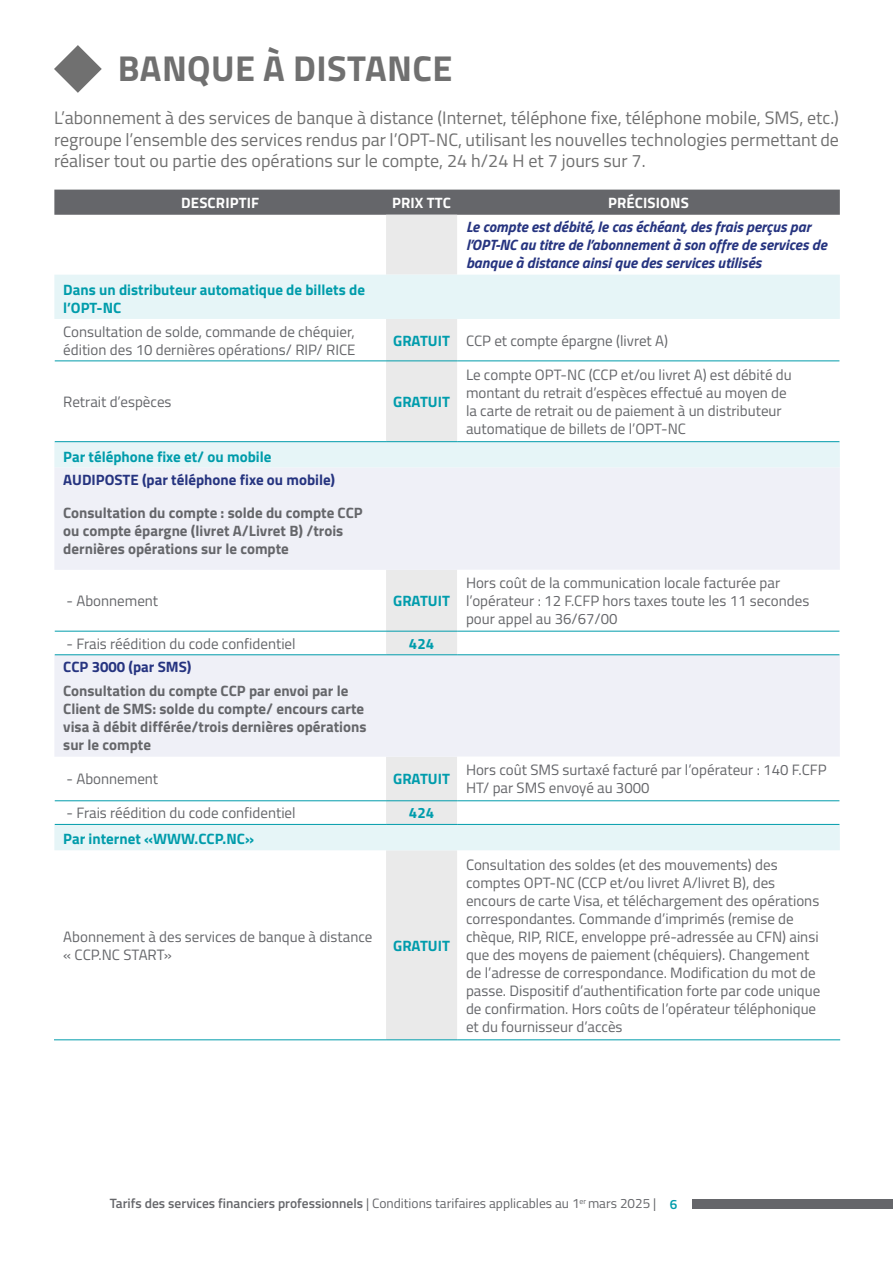
<style>
.page{position:relative;width:893px;height:1263px;background:#fff}
.page>*{position:absolute;margin:0;border:0;box-sizing:border-box;transform-origin:0 0}
.Titre_1{font:700 36px "Titillium";letter-spacing:.01em;color:#707070}
.t1{font:18px/21.6px "Titillium";color:#707070;text-align:justify}
.t2{font:15px/18px "Titillium";color:#65666a}
.t3{font:700 15px/18px "Titillium";color:#65666a}
.t4{font:italic 700 15px/18px "Titillium";color:#263480}
.t5{font:700 15px/18px "Titillium";color:#009cab}
.t6{font:700 15px "Titillium";color:#263480}
.t7{font:700 15px "Titillium";color:#009cac}
.t8{font:700 15px "Titillium";letter-spacing:.01em;color:#fff}
.t9{font:13.5px "Titillium";color:#65666a}
.t10{font:600 13.5px "Titillium";color:#009cab}
.s1{font-weight:600}
</style>
<div class="page">
<div style="left:692px;top:1199px;width:201px;height:9px;background:#65666a"></div>
<div style="left:54px;top:190px;width:786px;height:25px;background:#65666a"></div>
<div style="left:386px;top:215px;width:71px;height:824px;background:#eaeaea"></div>
<svg style="left:54px;top:275px;width:786px;height:575px"></svg>
<svg style="left:54px;top:467px;width:786px;height:290px;fill:#eff0f7"></svg>
<svg style="left:457px;top:570px;width:383px;height:254px"></svg>
<hr style="left:55px;top:360px;width:331px;height:1px;background:#009cab">
<hr style="left:386px;top:360px;width:71px;height:1px;background:#009cab">
<hr style="left:457px;top:360px;width:382px;height:1px;background:#009cab">
<hr style="left:55px;top:441px;width:331px;height:1px;background:#009cab">
<hr style="left:386px;top:441px;width:71px;height:1px;background:#009cab">
<hr style="left:457px;top:441px;width:382px;height:1px;background:#009cab">
<hr style="left:55px;top:631px;width:331px;height:1px;background:#009cab">
<hr style="left:386px;top:631px;width:71px;height:1px;background:#009cab">
<hr style="left:457px;top:631px;width:382px;height:1px;background:#009cab">
<hr style="left:55px;top:654px;width:331px;height:1px;background:#009cab">
<hr style="left:386px;top:654px;width:71px;height:1px;background:#009cab">
<hr style="left:457px;top:654px;width:382px;height:1px;background:#009cab">
<hr style="left:55px;top:800px;width:331px;height:1px;background:#009cab">
<hr style="left:386px;top:800px;width:71px;height:1px;background:#009cab">
<hr style="left:457px;top:800px;width:382px;height:1px;background:#009cab">
<hr style="left:55px;top:824px;width:331px;height:1px;background:#009cab">
<hr style="left:386px;top:824px;width:71px;height:1px;background:#009cab">
<hr style="left:457px;top:824px;width:382px;height:1px;background:#009cab">
<hr style="left:54px;top:1039px;width:332px;height:1px;background:#009cab">
<hr style="left:386px;top:1039px;width:71px;height:1px;background:#009cab">
<hr style="left:457px;top:1039px;width:383px;height:1px;background:#009cab">
<svg style="left:54px;top:45px;width:48px;height:48px"></svg>
<p class="Titre_1" style="left:118px;top:41px;width:336px">BANQUE À DISTANCE</p>
<p class="t1" style="left:54px;top:106px;width:787px">L’abonnement à des services de banque à distance (Internet, téléphone fixe, téléphone mobile, SMS, etc.) regroupe l’ensemble des services rendus par l’OPT-NC, utilisant les nouvelles technologies permettant de réaliser tout ou partie des opérations sur le compte, 24 h/24 H et 7 jours sur 7.</p>
<p class="t8" style="left:181px;top:191px;width:80px">DESCRIPTIF</p>
<p class="t8" style="left:392px;top:191px;width:61px">PRIX TTC</p>
<p class="t8" style="left:608px;top:191px;width:82px">PRÉCISIONS</p>
<p class="t4" style="left:466px;top:217px;width:362px">Le compte est débité, le cas échéant, des frais perçus par l’OPT-NC au titre de l’abonnement à son offre de services de banque à distance ainsi que des services utilisés</p>
<p class="t5" style="left:63px;top:280px;width:303px">Dans un distributeur automatique de billets de l’OPT-NC</p>
<p class="t2" style="left:63px;top:322px;width:294px">Consultation de solde, commande de chéquier, édition des 10 dernières opérations/ RIP/ RICE</p>
<p class="t7" style="left:393px;top:329px;width:58px">GRATUIT</p>
<p class="t2" style="left:466px;top:331px;width:204px">CCP et compte épargne (livret A)</p>
<p class="t2" style="left:63px;top:392px;width:110px">Retrait d’espèces</p>
<p class="t7" style="left:393px;top:390px;width:58px">GRATUIT</p>
<p class="t2" style="left:466px;top:365px;width:327px">Le compte OPT-NC (CCP et/ou livret A) est débité du montant du retrait d’espèces effectué au moyen de la carte de retrait ou de paiement à un distributeur automatique de billets de l’OPT-NC</p>
<p class="t5" style="left:63px;top:446px;width:210px">Par téléphone fixe et/ ou mobile</p>
<p class="t6" style="left:63px;top:468px;width:273px">AUDIPOSTE (par téléphone fixe ou mobile)</p>
<p class="t3" style="left:63px;top:503px;width:301px">Consultation du compte : solde du compte CCP ou compte épargne (livret A/Livret B) /trois dernières opérations sur le compte</p>
<p class="t2" style="left:67px;top:591px;width:93px">- Abonnement</p>
<p class="t7" style="left:393px;top:589px;width:58px">GRATUIT</p>
<p class="t2" style="left:466px;top:573px;width:345px">Hors coût de la communication locale facturée par l’opérateur : 12 F.CFP hors taxes toute les 11 secondes pour appel au 36/67/00</p>
<p class="t2" style="left:67px;top:634px;width:231px">- Frais réédition du code confidentiel</p>
<p class="t7" style="left:409px;top:632px;width:27px">424</p>
<p class="t6" style="left:63px;top:655px;width:130px">CCP 3000 (par SMS)</p>
<p class="t3" style="left:63px;top:681px;width:305px">Consultation du compte CCP par envoi par le Client de SMS: solde du compte/ encours carte visa à débit différée/trois dernières opérations sur le compte</p>
<p class="t2" style="left:67px;top:769px;width:93px">- Abonnement</p>
<p class="t7" style="left:393px;top:768px;width:58px">GRATUIT</p>
<p class="t2" style="left:466px;top:760px;width:362px">Hors coût SMS surtaxé facturé par l’opérateur : 140 F.CFP<br>HT/ par SMS envoyé au 3000</p>
<p class="t2" style="left:67px;top:803px;width:231px">- Frais réédition du code confidentiel</p>
<p class="t7" style="left:409px;top:801px;width:27px">424</p>
<p class="t5" style="left:63px;top:829px;width:192px">Par internet «WWW.CCP.NC»</p>
<p class="t2" style="left:63px;top:927px;width:311px">Abonnement à des services de banque à distance « CCP.NC START»</p>
<p class="t7" style="left:393px;top:934px;width:58px">GRATUIT</p>
<p class="t2" style="left:466px;top:855px;width:356px">Consultation des soldes (et des mouvements) des comptes OPT-NC (CCP et/ou livret A/livret B), des encours de carte Visa, et téléchargement des opérations correspondantes. Commande d’imprimés (remise de chèque, RIP, RICE, enveloppe pré-adressée au CFN) ainsi que des moyens de paiement (chéquiers). Changement de l’adresse de correspondance. Modification du mot de passe. Dispositif d’authentification forte par code unique de confirmation. Hors coûts de l’opérateur téléphonique et du fournisseur d’accès</p>
<p class="t9" style="left:110px;top:1193px;width:548px"><span class="s1">Tarifs des services financiers professionnels</span> | Conditions tarifaires applicables au 1<sup>er</sup> mars 2025 |</p>
<p class="t10" style="left:670px;top:1194px;width:9px">6</p>
</div>
